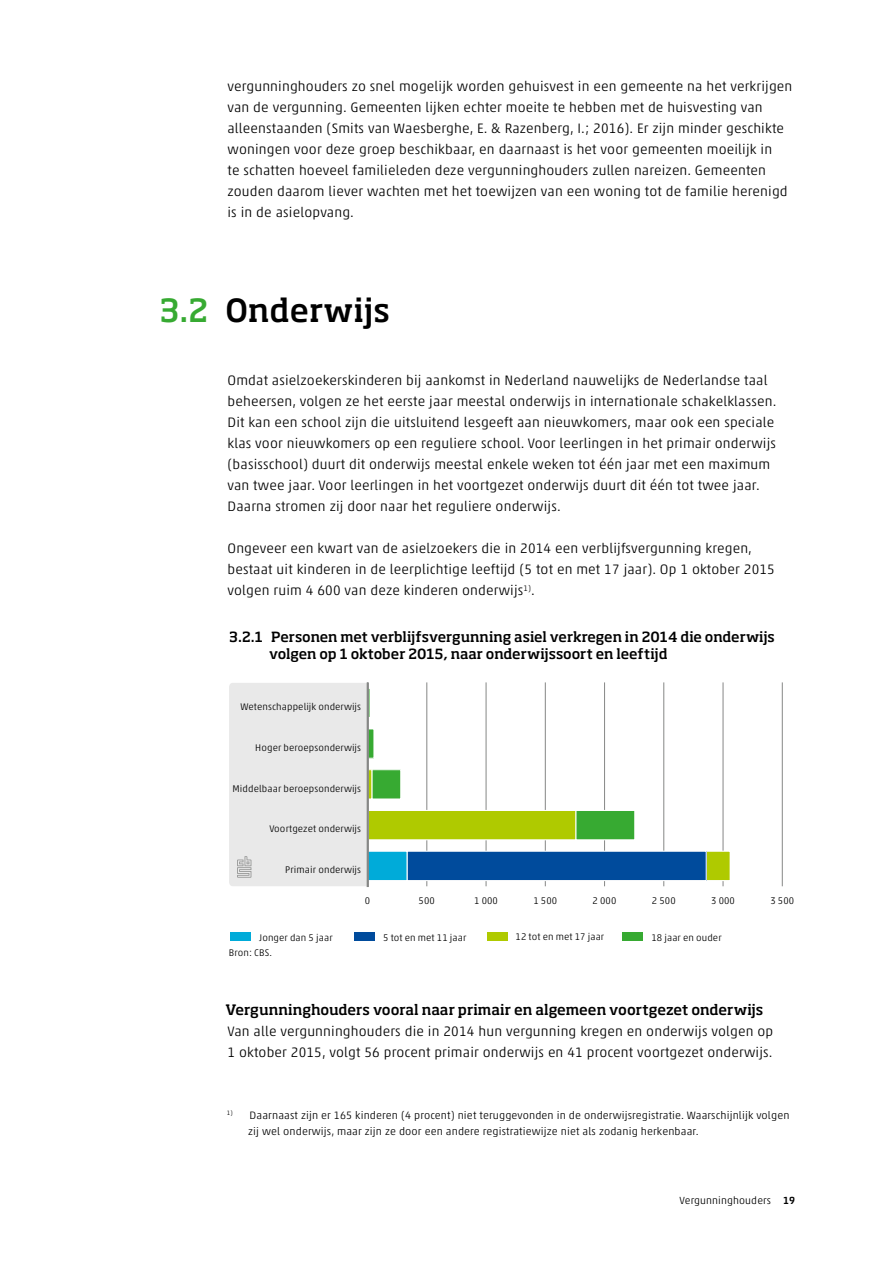
<style>
.page{position:relative;width:893px;height:1263px;background:#fff}
.page>*{position:absolute;margin:0;border:0;box-sizing:border-box;transform-origin:0 0}
.t1{font:500 31.5px "Soho Pro";letter-spacing:.005em;color:#000}
.t2{font:500 14.25px "Soho Pro";color:#000}
.t3{font:300 13.8px/21px "Akko Pro";letter-spacing:.01em;color:#000}
.t4{font:500 13.8px/16.6px "Soho Pro";color:#000}
.t5{font:300 10.8px/16.5px "Akko Pro";letter-spacing:.01em;color:#000}
.t6{font:300 10.5px "Akko Pro";letter-spacing:.01em;color:#000}
.t7{font:300 9.75px "Akko Pro";letter-spacing:.01em;color:#000}
.s1{color:#37aa32}
.s2{font-weight:500}
</style>
<div class="page">
<div style="left:622px;top:933px;width:21px;height:8px;background:#37aa32"></div>
<div style="left:487px;top:932px;width:21px;height:8px;background:#afca00"></div>
<div style="left:354px;top:933px;width:21px;height:8px;background:#004b9c"></div>
<div style="left:230px;top:933px;width:21px;height:8px;background:#00abd9"></div>
<hr style="left:427px;top:682px;width:1px;height:204px;background:#868786">
<hr style="left:486px;top:682px;width:1px;height:204px;background:#868786">
<hr style="left:545px;top:682px;width:1px;height:204px;background:#868786">
<hr style="left:604px;top:682px;width:1px;height:204px;background:#868786">
<hr style="left:663px;top:682px;width:1px;height:204px;background:#868786">
<hr style="left:723px;top:682px;width:1px;height:204px;background:#868786">
<hr style="left:782px;top:682px;width:1px;height:204px;background:#868786">
<div style="left:367px;top:688px;width:4px;height:30px;border:1px solid #fff"></div>
<div style="left:368px;top:729px;width:6px;height:29px;background:#37aa32"></div>
<div style="left:367px;top:728px;width:7px;height:31px;border:1px solid #fff"></div>
<div style="left:372px;top:770px;width:29px;height:29px;background:#37aa32"></div>
<div style="left:371px;top:769px;width:30px;height:30px;border:1px solid #fff"></div>
<div style="left:576px;top:810px;width:59px;height:30px;background:#37aa32"></div>
<div style="left:575px;top:810px;width:60px;height:30px;border:1px solid #fff"></div>
<svg style="left:368px;top:770px;width:4px;height:29px"></svg>
<div style="left:368px;top:810px;width:208px;height:30px;background:#afca00"></div>
<div style="left:368px;top:810px;width:208px;height:30px;border:1px solid #fff"></div>
<div style="left:706px;top:851px;width:24px;height:29px;background:#afca00"></div>
<div style="left:706px;top:851px;width:25px;height:30px;border:1px solid #fff"></div>
<div style="left:407px;top:851px;width:299px;height:29px;background:#004b9c"></div>
<div style="left:406px;top:851px;width:301px;height:30px;border:1px solid #fff"></div>
<div style="left:229px;top:683px;width:138px;height:203px;background:#e9e9e9"></div>
<div style="left:368px;top:851px;width:39px;height:29px;background:#00abd9"></div>
<div style="left:367px;top:851px;width:41px;height:30px;border:1px solid #fff"></div>
<hr style="left:367px;top:682px;width:2px;height:205px;background:#868786">
<p class="t3" style="left:227px;top:76px;width:566px">vergunninghouders zo snel mogelijk worden gehuisvest in een gemeente na het verkrijgen van de vergunning. Gemeenten lijken echter moeite te hebben met de huisvesting van alleenstaanden (Smits van Waesberghe, E. &amp; Razenberg, I.; 2016). Er zijn minder geschikte woningen voor deze groep beschikbaar, en daarnaast is het voor gemeenten moeilijk in<br>te schatten hoeveel familieleden deze vergunninghouders zullen nareizen. Gemeenten zouden daarom liever wachten met het toewijzen van een woning tot de familie herenigd is in de asielopvang.</p>
<h1 class="t1" style="left:160px;top:288px;width:232px"><span class="s1">3.2</span> Onderwijs</h1>
<p class="t3" style="left:227px;top:370px;width:550px">Omdat asielzoekerskinderen bij aankomst in Nederland nauwelijks de Nederlandse taal beheersen, volgen ze het eerste jaar meestal onderwijs in internationale schakelklassen.<br>Dit kan een school zijn die uitsluitend lesgeeft aan nieuwkomers, maar ook een speciale klas voor nieuwkomers op een reguliere school. Voor leerlingen in het primair onderwijs (basisschool) duurt dit onderwijs meestal enkele weken tot één jaar met een maximum van twee jaar. Voor leerlingen in het voortgezet onderwijs duurt dit één tot twee jaar.<br>Daarna stromen zij door naar het reguliere onderwijs.</p>
<p class="t3" style="left:227px;top:538px;width:549px">Ongeveer een kwart van de asielzoekers die in 2014 een verblijfsvergunning kregen, bestaat uit kinderen in de leerplichtige leeftijd (5 tot en met 17 jaar). Op 1 oktober 2015 volgen ruim 4 600 van deze kinderen onderwijs<sup>1)</sup>.</p>
<p class="t4" style="left:269px;top:628px;width:507px;text-indent:-40px">3.2.1 Personen met verblijfsvergunning asiel verkregen in 2014 die onderwijs volgen op 1 oktober 2015, naar onderwijssoort en leeftijd</p>
<p class="t7" style="left:240px;top:701px;width:122px">Wetenschappelĳk onderwĳs</p>
<p class="t7" style="left:255px;top:741px;width:107px">Hoger beroepsonderwĳs</p>
<p class="t7" style="left:232px;top:782px;width:130px">Middelbaar beroepsonderwĳs</p>
<p class="t7" style="left:269px;top:823px;width:93px">Voortgezet onderwĳs</p>
<p class="t7" style="left:285px;top:864px;width:77px">Primair onderwĳs</p>
<p class="t7" style="left:365px;top:894px;width:7px">0</p>
<p class="t7" style="left:419px;top:894px;width:18px">500</p>
<p class="t7" style="left:474px;top:894px;width:25px">1 000</p>
<p class="t7" style="left:533px;top:894px;width:25px">1 500</p>
<p class="t7" style="left:593px;top:894px;width:25px">2 000</p>
<p class="t7" style="left:652px;top:894px;width:25px">2 500</p>
<p class="t7" style="left:711px;top:894px;width:25px">3 000</p>
<p class="t7" style="left:770px;top:894px;width:25px">3 500</p>
<p class="t7" style="left:259px;top:931px;width:75px">Jonger dan 5 jaar</p>
<p class="t7" style="left:383px;top:931px;width:85px">5 tot en met 11 jaar</p>
<p class="t7" style="left:516px;top:931px;width:90px">12 tot en met 17 jaar</p>
<p class="t7" style="left:651px;top:931px;width:72px">18 jaar en ouder</p>
<p class="t7" style="left:229px;top:947px;width:45px">Bron: CBS.</p>
<p class="t2" style="left:225px;top:1000px;width:540px">Vergunninghouders vooral naar primair en algemeen voortgezet onderwijs</p>
<p class="t3" style="left:227px;top:1021px;width:547px">Van alle vergunninghouders die in 2014 hun vergunning kregen en onderwijs volgen op<br>1 oktober 2015, volgt 56 procent primair onderwijs en 41 procent voortgezet onderwijs.</p>
<p class="t5" style="left:248px;top:1107px;width:543px;text-indent:-21px"><sup>1)</sup> Daarnaast zijn er 165 kinderen (4 procent) niet teruggevonden in de onderwijsregistratie. Waarschijnlijk volgen zij wel onderwijs, maar zijn ze door een andere registratiewijze niet als zodanig herkenbaar.</p>
<p class="t6" style="left:680px;top:1194px;width:117px">Vergunninghouders <span class="s2">19</span></p>
</div>
